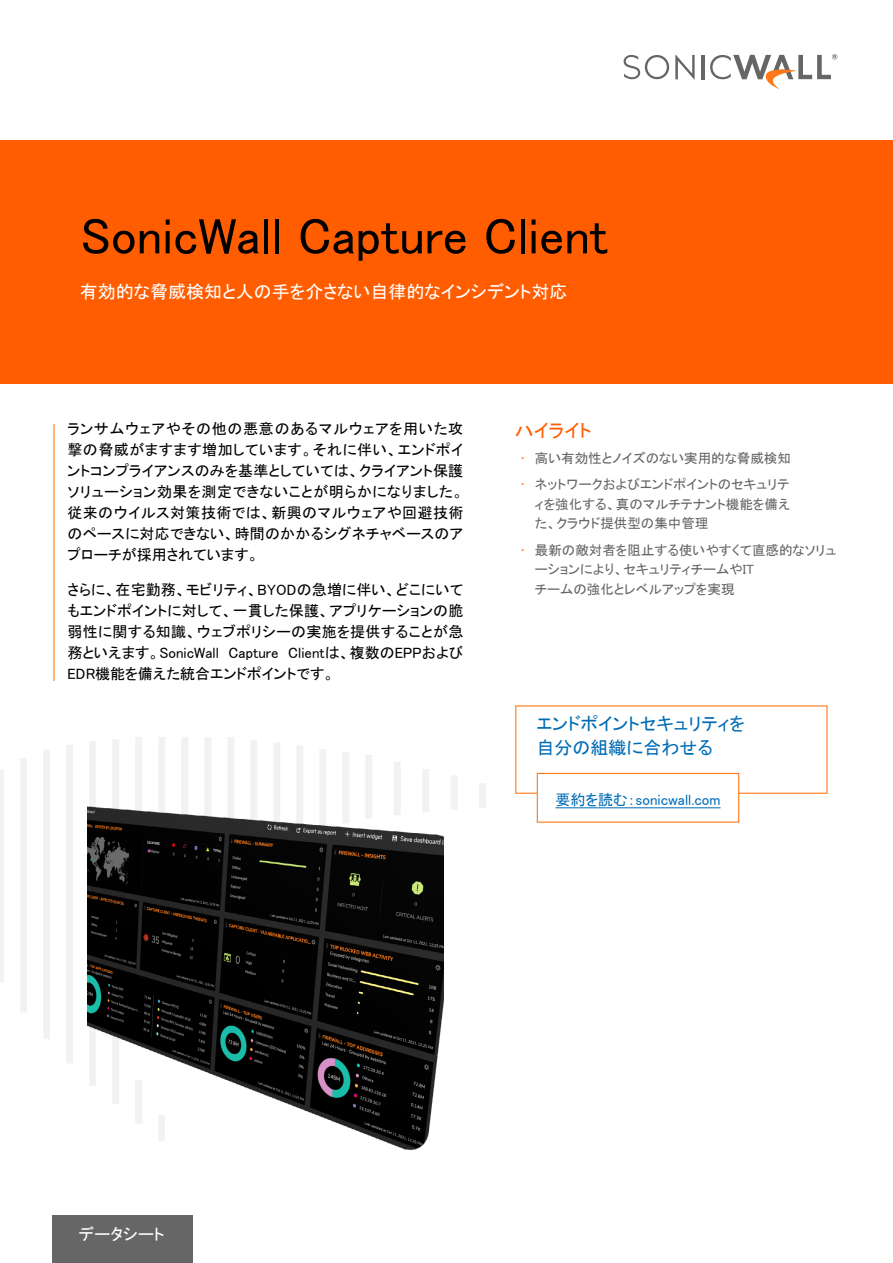
<style>
.page{position:relative;width:893px;height:1263px;background:#fff}
.page>*{position:absolute;margin:0;border:0;box-sizing:border-box;transform-origin:0 0}
.t1{font:51px "MS P Gothic";color:#000}
.t2{font:18.75px "MS P Gothic";color:#ff5d00}
.t3{font:18px "MS P Gothic";color:#fff}
.t4{font:18px/24px "MS P Gothic";color:#006cb6}
.t5{font:16.5px "MS P Gothic";color:#fff}
.t6{font:15px/21px "MS P Gothic";color:#000;text-align:justify}
.t7{font:15px "MS P Gothic";color:#006cb6}
.t8{font:13.5px/19.5px "MS P Gothic";color:#666;text-align:justify}
.s1{color:#ff791a}
</style>
<div class="page">
<svg style="left:0;top:737px;width:486px;height:326px"></svg>
<svg style="left:675px;top:55px;width:20px;height:24px"></svg>
<hr style="left:701px;top:55px;width:3px;height:24px;background:#666">
<svg style="left:624px;top:55px;width:45px;height:24px"></svg>
<svg style="left:710px;top:54px;width:127px;height:35px"></svg>
<div style="left:0;top:141px;width:893px;height:243px;background:#ff5d00"></div>
<hr style="left:53px;top:424px;width:2px;height:257px;background:#ff791a">
<hr style="left:555px;top:807px;width:166px;height:1px;background:#006cb6">
<div style="left:537px;top:773px;width:202px;height:50px;border:1px solid #ff791a"></div>
<img style="left:87px;top:803px;width:356px;height:348px">
<div style="left:53px;top:1215px;width:140px;height:48px;background:#666"></div>
<h1 class="t1" style="left:80px;top:210px;width:529px">SonicWall Capture Client</h1>
<p class="t3" style="left:80px;top:283px;width:489px">有効的な脅威検知と人の手を介さない自律的なインシデント対応</p>
<p class="t6" style="left:68px;top:418px;width:397px">ランサムウェアやその他の悪意のあるマルウェアを用いた攻撃の脅威がますます増加しています。それに伴い、エンドポイントコンプライアンスのみを基準としていては、クライアント保護ソリューション効果を測定できないことが明らかになりました。従来のウイルス対策技術では、新興のマルウェアや回避技術のペースに対応できない、時間のかかるシグネチャベースのアプローチが採用されています。</p>
<p class="t6" style="left:68px;top:579px;width:397px">さらに、在宅勤務、モビリティ、BYODの急増に伴い、どこにいてもエンドポイントに対して、一貫した保護、アプリケーションの脆弱性に関する知識、ウェブポリシーの実施を提供することが急務といえます。SonicWall Capture Clientは、複数のEPPおよびEDR機能を備えた統合エンドポイントです。</p>
<p class="t2" style="left:515px;top:421px;width:78px">ハイライト</p>
<p class="t8" style="left:521px;top:448px;width:271px"><span class="s1">•</span> 高い有効性とノイズのない実用的な脅威検知</p>
<p class="t8" style="left:535px;top:475px;width:257px;text-indent:-14px"><span class="s1">•</span> ネットワークおよびエンドポイントのセキュリティを強化する、真のマルチテナント機能を備えた、クラウド提供型の集中管理</p>
<p class="t8" style="left:535px;top:540px;width:303px;text-align:left;text-indent:-14px"><span class="s1">•</span> 最新の敵対者を阻止する使いやすくて直感的なソリューションにより、セキュリティチームやIT<br>チームの強化とレベルアップを実現</p>
<p class="t4" style="left:536px;top:712px;width:210px">エンドポイントセキュリティを自分の組織に合わせる</p>
<p class="t7" style="left:555px;top:792px;width:167px">要約を読む：sonicwall.com</p>
<p class="t5" style="left:79px;top:1226px;width:87px">データシート</p>
</div>
